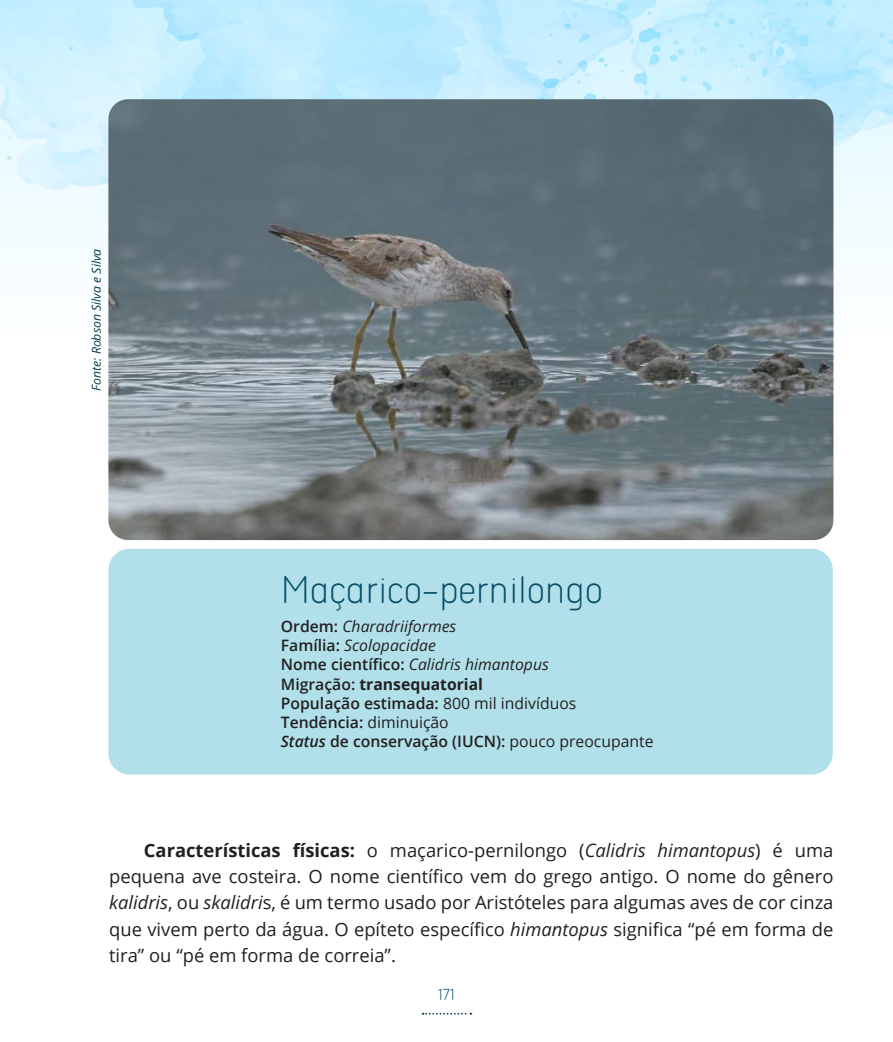
<style>
.page{position:relative;width:893px;height:1042px;background:#fff}
.page>*{position:absolute;margin:0;border:0;box-sizing:border-box;transform-origin:0 0}
.PASSAROS{font:300 expanded 42px "Aristotelica Pro Cnd Txt";color:#084e67}
.t1{font:18.38px/26.2px "Open Sans";color:#231f20;text-align:justify}
.t2{font:300 expanded 17.5px "Aristotelica Pro Cnd Txt";color:#084e67}
.PASSAROS_DETALHES{font:600 15.75px "Open Sans";color:#231f20}
.PASSAROS_DETALHES-2{font:italic 15.75px "Open Sans";color:#231f20}
.PASSAROS_DETALHES-3{font:700 15.75px "Open Sans";color:#231f20}
.legenda{font:italic 12.25px "Open Sans";color:#063b4c}
.s1{font-weight:600;font-style:normal}
.s2{font-weight:600}
.s3{font-weight:400}
.s4{font-style:italic}
.s5{font-weight:700}
</style>
<div class="page">
<img style="left:0;top:0;width:893px;height:330px">
<svg style="left:423px;top:1013px;width:48px;height:1px"></svg>
<div style="left:108px;top:549px;width:725px;height:225px;background:#b1e0ea;border-radius:21px"></div>
<img style="left:108px;top:99px;width:725px;height:441px">
<p class="legenda" style="left:88px;top:391px;width:143px;rotate:-90deg">Fonte: Robson Silva e Silva</p>
<p class="PASSAROS" style="left:281px;top:558px;width:323px">Maçarico-pernilongo</p>
<p class="PASSAROS_DETALHES-2" style="left:281px;top:615px;width:177px"><span class="s1">Ordem:</span> Charadriiformes</p>
<p class="PASSAROS_DETALHES-2" style="left:281px;top:634px;width:157px"><span class="s1">Família:</span> Scolopacidae</p>
<p class="PASSAROS_DETALHES-2" style="left:281px;top:654px;width:270px"><span class="s1">Nome científico:</span> Calidris himantopus</p>
<p class="PASSAROS_DETALHES-3" style="left:281px;top:673px;width:204px"><span class="s2">Migração:</span> transequatorial</p>
<p class="PASSAROS_DETALHES" style="left:281px;top:692px;width:297px">População estimada: <span class="s3">800 mil indivíduos</span></p>
<p class="PASSAROS_DETALHES" style="left:281px;top:712px;width:169px">Tendência: <span class="s3">diminuição</span></p>
<p class="PASSAROS_DETALHES" style="left:281px;top:731px;width:374px"><span class="s4">Status</span> de conservação (IUCN): <span class="s3">pouco preocupante</span></p>
<p class="t1" style="left:109px;top:836px;width:726px;text-indent:35px"><span class="s5">Características físicas:</span> o maçarico-pernilongo (<span class="s4">Calidris himantopus</span>) é uma pequena ave costeira. O nome científico vem do grego antigo. O nome do gênero <span class="s4">kalidris</span>, ou <span class="s4">skalidri</span>s, é um termo usado por Aristóteles para algumas aves de cor cinza que vivem perto da água. O epíteto específico <span class="s4">himantopus</span> significa “pé em forma de tira” ou “pé em forma de correia”.</p>
<p class="t2" style="left:438px;top:982px;width:18px">171</p>
</div>
